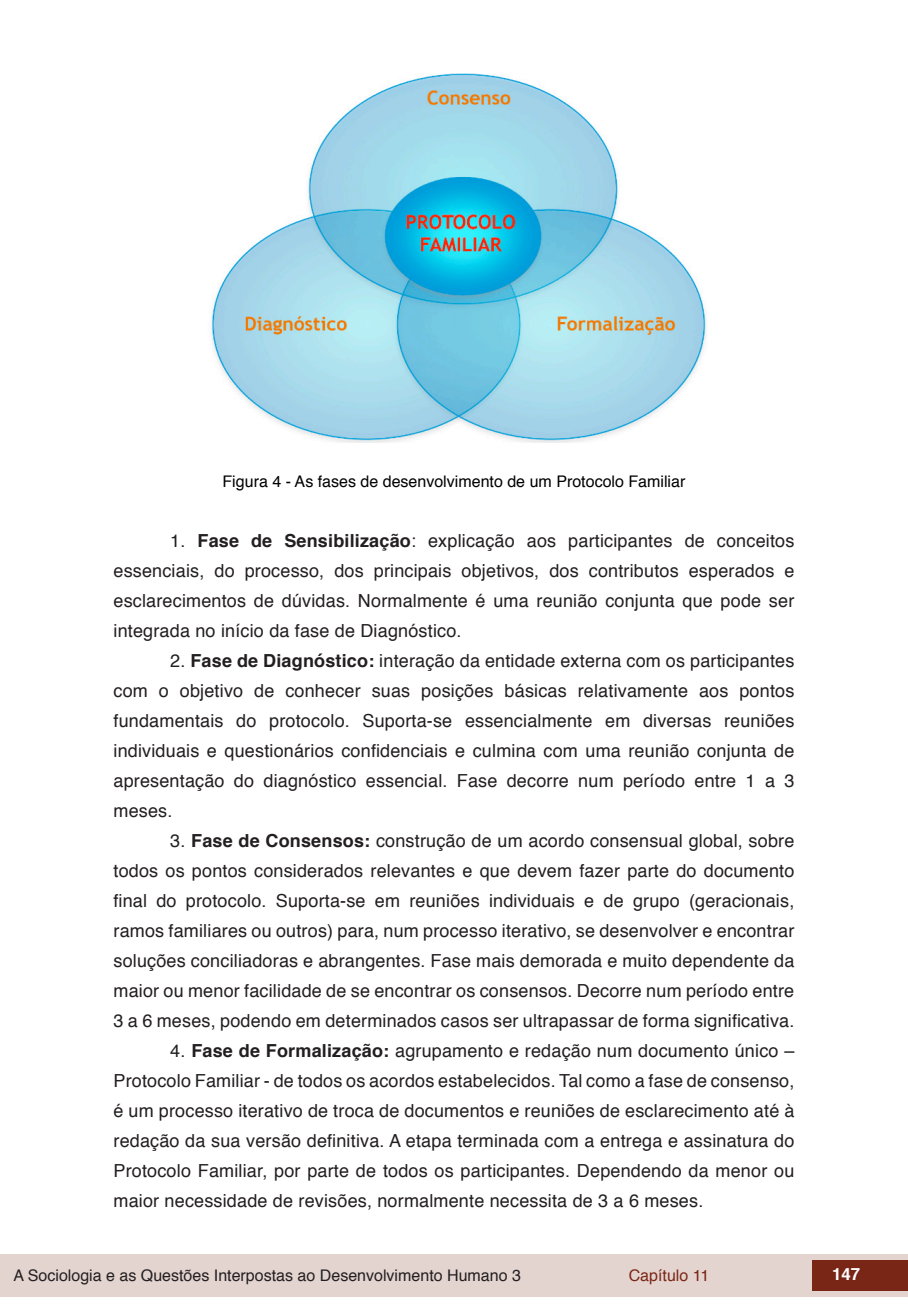
<style>
.page{position:relative;width:908px;height:1304px;background:#fff}
.page>*{position:absolute;margin:0;border:0;box-sizing:border-box;transform-origin:0 0}
.txt{font:18px/30px "Helvetica";letter-spacing:.01em;color:#231f20;text-align:justify}
.t1{font:700 16.8px "Helvetica";color:#fff}
.t2{font:16px "Helvetica";color:#231f20}
.info_tab_graf_imag{font:16px "Helvetica";color:#000}
.t3{font:16px "Helvetica";color:#7a2616}
.s1{font-weight:700}
</style>
<div class="page">
<div style="left:0;top:1254px;width:906px;height:43px;background:#e4d4d0"></div>
<div style="left:812px;top:1261px;width:95px;height:30px;background:#7a2616"></div>
<img style="left:211px;top:74px;width:495px;height:368px">
<p class="info_tab_graf_imag" style="left:222px;top:469px;width:464px">Figura 4 - As fases de desenvolvimento de um Protocolo Familiar</p>
<p class="txt" style="left:113px;top:526px;width:682px;text-indent:57px">1. <span class="s1">Fase de Sensibilização</span>: explicação aos participantes de conceitos essenciais, do processo, dos principais objetivos, dos contributos esperados e esclarecimentos de dúvidas. Normalmente é uma reunião conjunta que pode ser integrada no início da fase de Diagnóstico.</p>
<p class="txt" style="left:113px;top:646px;width:682px;text-indent:57px">2. <span class="s1">Fase de Diagnóstico:</span> interação da entidade externa com os participantes com o objetivo de conhecer suas posições básicas relativamente aos pontos fundamentais do protocolo. Suporta-se essencialmente em diversas reuniões individuais e questionários confidenciais e culmina com uma reunião conjunta de apresentação do diagnóstico essencial. Fase decorre num período entre 1 a 3 meses.</p>
<p class="txt" style="left:113px;top:826px;width:682px;text-indent:57px">3. <span class="s1">Fase de Consensos:</span> construção de um acordo consensual global, sobre todos os pontos considerados relevantes e que devem fazer parte do documento final do protocolo. Suporta-se em reuniões individuais e de grupo (geracionais, ramos familiares ou outros) para, num processo iterativo, se desenvolver e encontrar soluções conciliadoras e abrangentes. Fase mais demorada e muito dependente da maior ou menor facilidade de se encontrar os consensos. Decorre num período entre 3 a 6 meses, podendo em determinados casos ser ultrapassar de forma significativa.</p>
<p class="txt" style="left:113px;top:1036px;width:682px;text-indent:57px">4. <span class="s1">Fase de Formalização:</span> agrupamento e redação num documento único – Protocolo Familiar - de todos os acordos estabelecidos. Tal como a fase de consenso, é um processo iterativo de troca de documentos e reuniões de esclarecimento até à redação da sua versão definitiva. A etapa terminada com a entrega e assinatura do Protocolo Familiar, por parte de todos os participantes. Dependendo da menor ou maior necessidade de revisões, normalmente necessita de 3 a 6 meses.</p>
<p class="t2" style="left:14px;top:1263px;width:508px">A Sociologia e as Questões Interpostas ao Desenvolvimento Humano 3</p>
<p class="t3" style="left:628px;top:1263px;width:82px">Capítulo 11</p>
<p class="t1" style="left:831px;top:1261px;width:30px">147</p>
</div>
